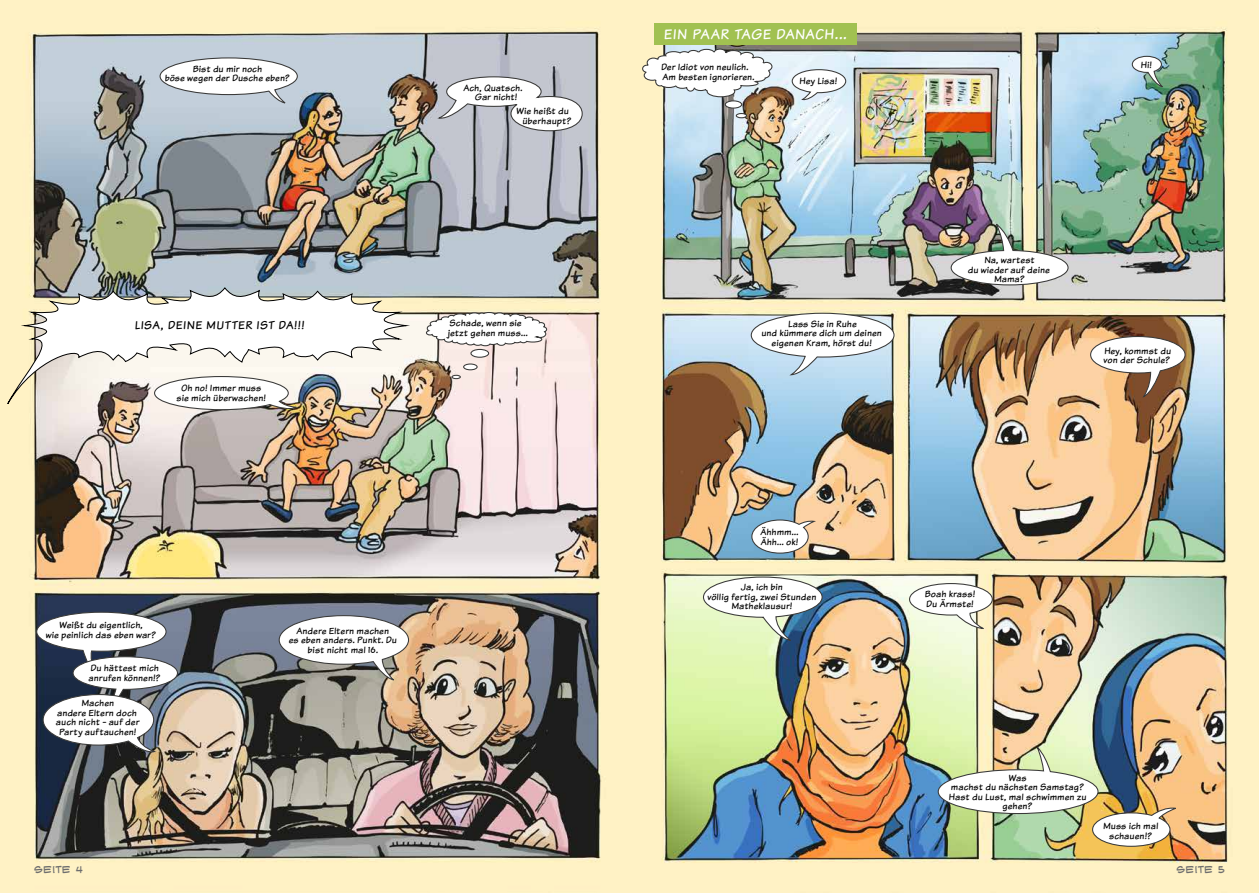
<style>
.page{position:relative;width:1259px;height:893px;background:#fff}
.page>*{position:absolute;margin:0;border:0;box-sizing:border-box;transform-origin:0 0}
.t1{font:14.85px "Komika Text";letter-spacing:.05em;color:#fff}
.t2{font:12px "Komika Text";letter-spacing:.075em;color:#000}
.t3{font:9.6px/9.6px "Komika Text";letter-spacing:.025em;color:#000;text-align:center}
.t4{font:9.6px "Web Letterer BB";letter-spacing:.04em;color:#6e6e6e}
</style>
<div class="page">
<img style="left:1px;top:0;width:1258px;height:893px">
<img style="left:0;top:287px;width:407px;height:140px">
<svg style="left:159px;top:57px;width:139px;height:48px"></svg>
<svg style="left:435px;top:76px;width:148px;height:56px"></svg>
<svg style="left:153px;top:375px;width:147px;height:36px"></svg>
<div style="left:471px;top:349px;width:17px;height:8px;background:#fff;border-radius:50%"></div>
<div style="left:470px;top:349px;width:19px;height:9px;border:1px solid #3a3a39;border-radius:50%"></div>
<div style="left:464px;top:364px;width:13px;height:6px;background:#fff;border-radius:50%"></div>
<div style="left:463px;top:363px;width:14px;height:7px;border:1px solid #3a3a39;border-radius:50%"></div>
<div style="left:451px;top:375px;width:10px;height:4px;border:1px solid #3a3a39;border-radius:50%"></div>
<svg style="left:36px;top:611px;width:142px;height:142px"></svg>
<svg style="left:278px;top:615px;width:131px;height:67px"></svg>
<svg style="left:425px;top:311px;width:123px;height:36px"></svg>
<div style="left:725px;top:101px;width:16px;height:7px;background:#fff;border-radius:50%"></div>
<div style="left:725px;top:100px;width:17px;height:9px;border:1px solid #3a3a39;border-radius:50%"></div>
<hr style="left:736px;top:114px;width:10px;height:4px;background:#fff;border-radius:50%">
<div style="left:736px;top:113px;width:11px;height:5px;border:1px solid #3a3a39;border-radius:50%"></div>
<svg style="left:791px;top:69px;width:56px;height:31px"></svg>
<img style="left:950px;top:220px;width:119px;height:66px">
<svg style="left:1131px;top:55px;width:35px;height:34px"></svg>
<svg style="left:750px;top:312px;width:145px;height:64px"></svg>
<svg style="left:751px;top:519px;width:67px;height:35px"></svg>
<svg style="left:1089px;top:335px;width:97px;height:64px"></svg>
<img style="left:702px;top:576px;width:121px;height:66px">
<svg style="left:908px;top:582px;width:85px;height:48px"></svg>
<img style="left:937px;top:742px;width:243px;height:105px">
<svg style="left:641px;top:48px;width:132px;height:50px"></svg>
<div style="left:654px;top:23px;width:202px;height:21px;background:#a1c151"></div>
<p class="t3" style="left:165px;top:64px;width:127px">Bist du mir noch<br>böse wegen der Dusche eben?</p>
<p class="t3" style="left:475px;top:83px;width:49px;text-align:left;text-indent:-11px">Ach, Quatsch.<br>Gar nicht!</p>
<p class="t3" style="left:516px;top:106px;width:56px;text-align:right">Wie heißt du überhaupt?</p>
<p class="t2" style="left:135px;top:317px;width:171px">LISA, DEINE MUTTER IST DA!!!</p>
<p class="t3" style="left:448px;top:318px;width:81px;text-align:left">Schade, wenn sie jetzt gehen muss...</p>
<p class="t3" style="left:177px;top:383px;width:90px">Oh no! Immer muss sie mich überwachen!</p>
<p class="t3" style="left:46px;top:620px;width:112px">Weißt du eigentlich,<br>wie peinlich das eben war?</p>
<p class="t3" style="left:89px;top:663px;width:73px;text-align:left">Du hättest mich anrufen können!?</p>
<p class="t3" style="left:56px;top:698px;width:85px">Machen<br>andere Eltern doch auch nicht - auf der<br>Party auftauchen!</p>
<p class="t4" style="left:34px;top:865px;width:50px">SEITE 4</p>
<p class="t3" style="left:289px;top:626px;width:110px">Andere Eltern machen<br>es eben anders. Punkt. Du bist nicht mal 16.</p>
<h1 class="t1" style="left:664px;top:24px;width:184px">EIN PAAR TAGE DANACH...</h1>
<p class="t3" style="left:661px;top:62px;width:95px;text-align:left">Der Idiot von neulich.<br>Am besten ignorieren.</p>
<p class="t3" style="left:799px;top:76px;width:39px">Hey Lisa!</p>
<p class="t3" style="left:1141px;top:60px;width:12px">Hi!</p>
<p class="t3" style="left:761px;top:319px;width:122px">Lass Sie in Ruhe<br>und kümmere dich um deinen eigenen Kram, hörst du!</p>
<p class="t3" style="left:968px;top:255px;width:83px">Na, wartest<br>du wieder auf deine<br>Mama?</p>
<p class="t3" style="left:1103px;top:346px;width:69px;text-align:left">Hey, kommst du von der Schule?</p>
<p class="t3" style="left:760px;top:527px;width:39px;text-align:left">Ähhmm...<br>Ähh... ok!</p>
<p class="t3" style="left:707px;top:582px;width:110px">Ja, ich bin<br>völlig fertig, zwei Stunden<br>Matheklausur!</p>
<p class="t3" style="left:925px;top:589px;width:52px;text-align:left">Boah krass!<br>Du Ärmste!</p>
<p class="t3" style="left:948px;top:773px;width:139px">Was<br>machst du nächsten Samstag?<br>Hast du Lust, mal schwimmen zu gehen?</p>
<p class="t3" style="left:1103px;top:821px;width:57px">Muss ich mal schauen!?</p>
<p class="t4" style="left:1176px;top:865px;width:50px">SEITE 5</p>
</div>
